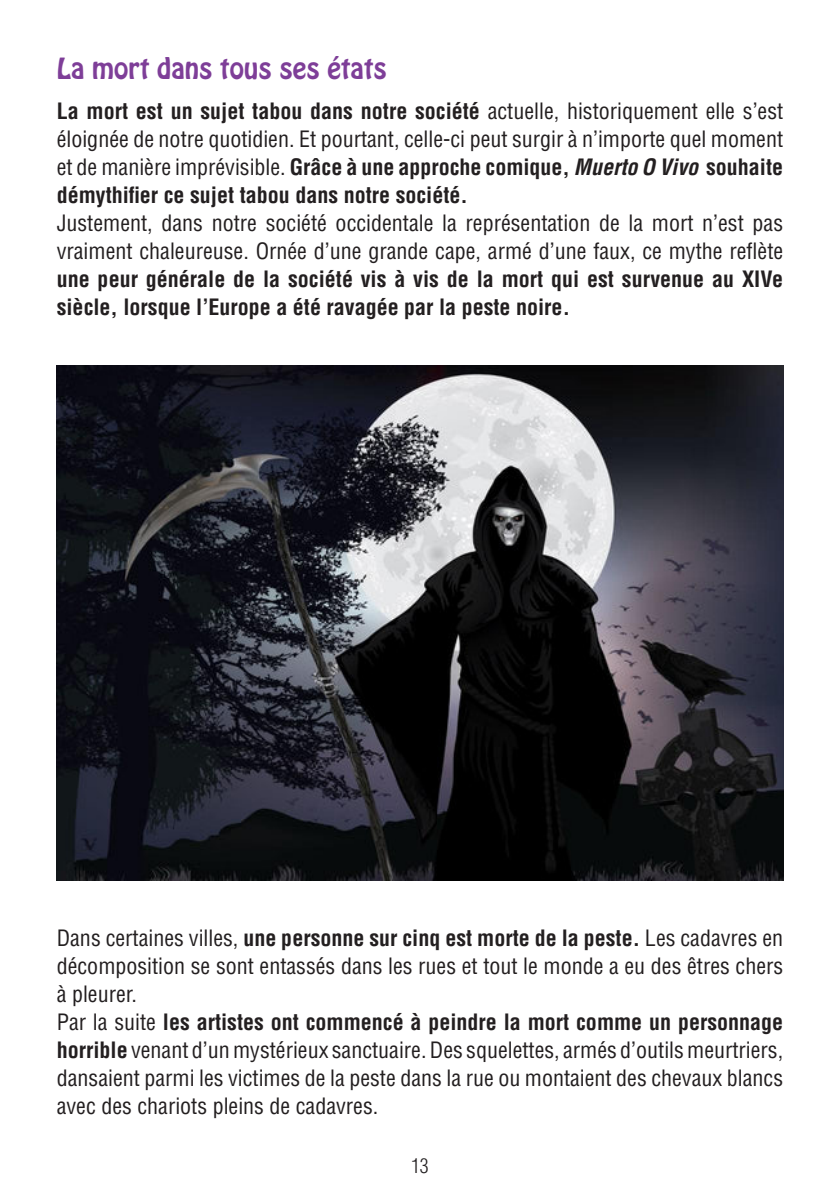
<style>
.page{position:relative;width:840px;height:1191px;background:#fff}
.page>*{position:absolute;margin:0;border:0;box-sizing:border-box;transform-origin:0 0}
.t1{font:25.8px "Hobo Std";color:#7e3e98}
.t2{font:condensed 22px/28px "Helvetica LT Std";color:#231f20;text-align:justify}
.t3{font:300 condensed 20px "Helvetica LT Std";color:#231f20}
.s1{font-weight:700}
.s2{font-weight:700;font-style:italic}
</style>
<div class="page">
<img style="left:57px;top:365px;width:725px;height:515px">
<p class="t1" style="left:57px;top:50px;width:331px">La mort dans tous ses états</p>
<p class="t2" style="left:57px;top:97px;width:727px"><span class="s1">La mort est un sujet tabou dans notre société</span> actuelle, historiquement elle s’est éloignée de notre quotidien. Et pourtant, celle-ci peut surgir à n’importe quel moment et de manière imprévisible. <span class="s1">Grâce à une approche comique,</span> <span class="s2">Muerto O Vivo</span> <span class="s1">souhaite démythifier ce sujet tabou dans notre société.</span></p>
<p class="t2" style="left:57px;top:209px;width:727px">Justement, dans notre société occidentale la représentation de la mort n’est pas vraiment chaleureuse. Ornée d’une grande cape, armé d’une faux, ce mythe reflète <span class="s1">une peur générale de la société vis à vis de la mort qui est survenue au XIVe siècle, lorsque l’Europe a été ravagée par la peste noire.</span></p>
<p class="t2" style="left:57px;top:924px;width:727px">Dans certaines villes, <span class="s1">une personne sur cinq est morte de la peste.</span> Les cadavres en décomposition se sont entassés dans les rues et tout le monde a eu des êtres chers à pleurer.</p>
<p class="t2" style="left:57px;top:1008px;width:727px">Par la suite <span class="s1">les artistes ont commencé à peindre la mort comme un personnage horrible</span> venant d’un mystérieux sanctuaire. Des squelettes, armés d’outils meurtriers, dansaient parmi les victimes de la peste dans la rue ou montaient des chevaux blancs avec des chariots pleins de cadavres.</p>
<p class="t3" style="left:411px;top:1152px;width:19px">13</p>
</div>
